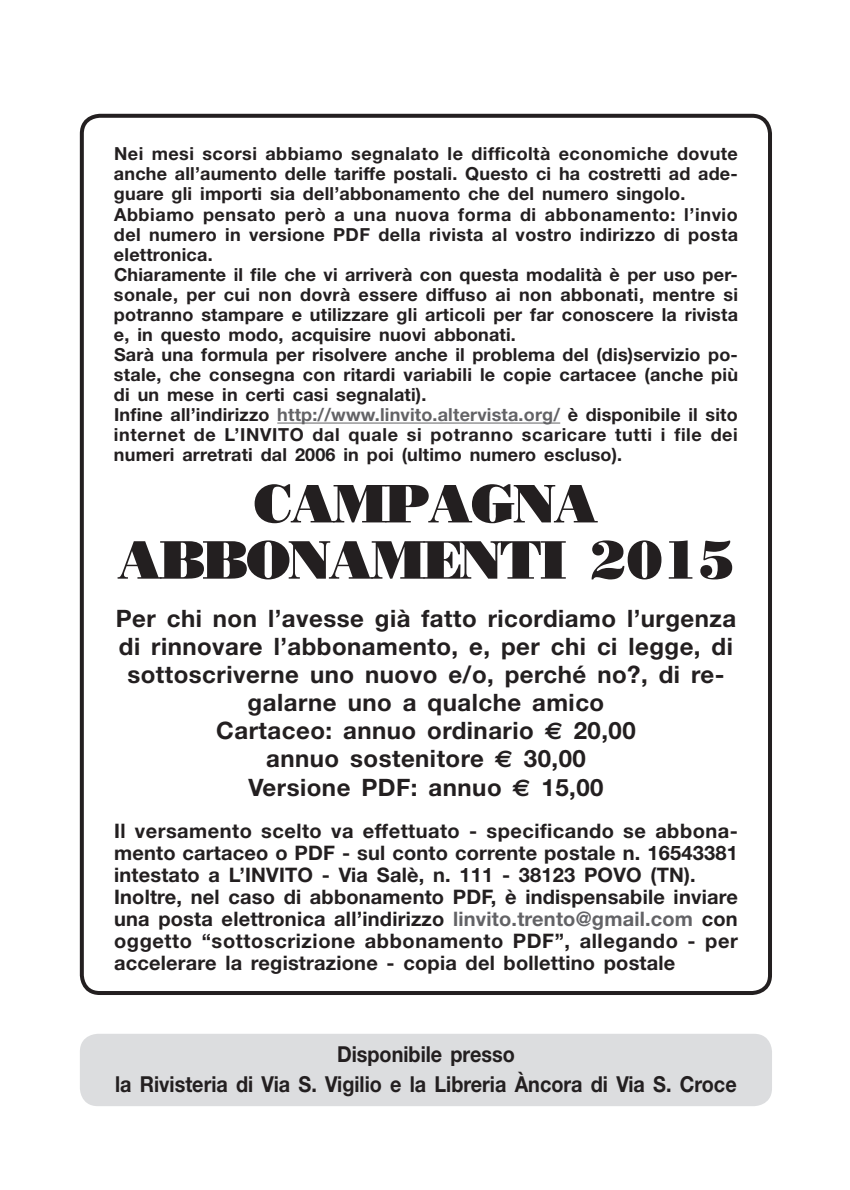
<style>
.page{position:relative;width:850px;height:1190px;background:#fff}
.page>*{position:absolute;margin:0;border:0;box-sizing:border-box;transform-origin:0 0}
.t1{font:54px/56.2px "Bodoni Poster";letter-spacing:-.04em;color:#231f20;text-align:center}
.t2{font:700 24px/28.2px "Helvetica Neue";letter-spacing:.02em;color:#231f20;text-align:center}
.t3{font:700 22px/30px "Helvetica Neue";color:#231f20;text-align:center;scale:.9 1}
.t4{font:700 20px/22px "Helvetica Neue";letter-spacing:.01em;color:#231f20}
.t5{font:700 18px/20px "Helvetica Neue";letter-spacing:.01em;color:#231f20}
.s1{color:#636366}
.s2{font-family:"Euro Sans"}
</style>
<div class="page">
<div style="left:80px;top:114px;width:691px;height:881px;border:4px solid #231f20;border-radius:18px"></div>
<hr style="left:277px;top:423px;width:283px;height:1px;background:#636366">
<div style="left:80px;top:1034px;width:692px;height:72px;background:#dcdddf;border-radius:18px"></div>
<p class="t5" style="left:114px;top:144px;width:625px">Nei mesi scorsi abbiamo segnalato le difficoltà economiche dovute anche all’aumento delle tariffe postali. Questo ci ha costretti ad ade&shy;guare gli importi sia dell’abbonamento che del numero singolo.<br>Abbiamo pensato però a una nuova forma di abbonamento: l’invio del numero in versione PDF della rivista al vostro indirizzo di posta elettronica.<br>Chiaramente il file che vi arriverà con questa modalità è per uso per&shy;sonale, per cui non dovrà essere diffuso ai non abbonati, mentre si potranno stampare e utilizzare gli articoli per far conoscere la rivista e, in questo modo, acquisire nuovi abbonati.<br>Sarà una formula per risolvere anche il problema del (dis)servizio po&shy;stale, che consegna con ritardi variabili le copie cartacee (anche più di un mese in certi casi segnalati).<br>Infine all’indirizzo <span class="s1">http://www.linvito.altervista.org/</span> è disponibile il sito internet de L’INVITO dal quale si potranno scaricare tutti i file dei numeri arretrati dal 2006 in poi (ultimo numero escluso).</p>
<h1 class="t1" style="left:117px;top:475px;width:619px">CAMPAGNA<br>ABBONAMENTI 2015</h1>
<p class="t2" style="left:116px;top:604px;width:622px">Per chi non l’avesse già fatto ricordiamo l’urgenza di rinnovare l’abbonamento, e, per chi ci legge, di sottoscriverne uno nuovo e/o, perché no?, di re&shy;galarne uno a qualche amico<br>Cartaceo: annuo ordinario <span class="s2">€</span> 20,00<br>annuo sostenitore <span class="s2">€</span> 30,00<br>Versione PDF: annuo <span class="s2">€</span> 15,00</p>
<p class="t4" style="left:114px;top:819px;width:625px">Il versamento scelto va effettuato - specificando se abbona&shy;mento cartaceo o PDF - sul conto corrente postale n. 16543381 intestato a L’INVITO - Via Salè, n. 111 - 38123 POVO (TN).<br>Inoltre, nel caso di abbonamento PDF, è indispensabile inviare una posta elettronica all’indirizzo <span class="s1">linvito.trento@gmail.com</span> con oggetto “sottoscrizione abbonamento PDF”, allegando - per accelerare la registrazione - copia del bollettino postale</p>
<p class="t3" style="left:115px;top:1038px;width:692px">Disponibile presso<br>la Rivisteria di Via S. Vigilio e la Libreria Àncora di Via S. Croce</p>
</div>
